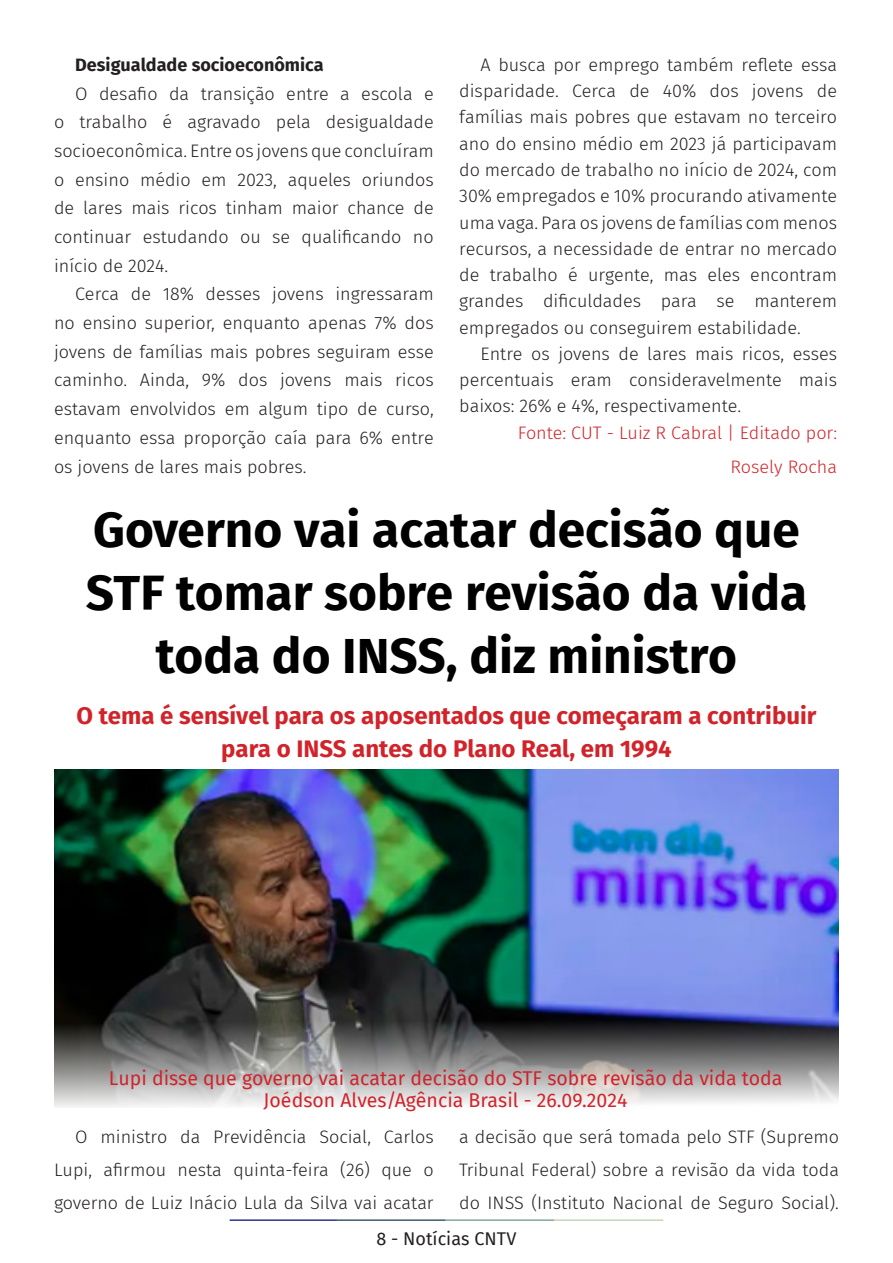
<style>
.page{position:relative;width:893px;height:1263px;background:#fff}
.page>*{position:absolute;margin:0;border:0;box-sizing:border-box;transform-origin:0 0}
.t1{font:700 49.5px/63px "Fira Sans";color:#000001;text-align:center}
.t2{font:700 24px/33px "Fira Sans";color:#d1232a;text-align:center}
.t3{font:19.5px "Fira Sans";color:#d1232a}
.t4{font:300 18px/28.7px "Fira Sans";color:#231f20;text-align:justify}
.t5{font:300 18px/33.8px "Fira Sans";color:#d1232a;text-align:right}
.t6{font:700 18px "Fira Sans";color:#231f20}
.t7{font:18px "Fira Sans";color:#231f20}
</style>
<div class="page">
<hr style="left:230px;top:1219px;width:107px;height:2px;background:#2f3088">
<hr style="left:337px;top:1219px;width:109px;height:2px;background:#3a5f6d">
<hr style="left:446px;top:1219px;width:109px;height:2px;background:#87a59a">
<hr style="left:555px;top:1219px;width:108px;height:2px;background:#c6d5b7">
<img style="left:54px;top:770px;width:785px;height:337px">
<p class="t6" style="left:75px;top:49px;width:250px">Desigualdade socioeconômica</p>
<p class="t4" style="left:54px;top:79px;width:381px;text-indent:21px">O desafio da transição entre a escola e o trabalho é agravado pela desigualdade socioeconômica. Entre os jovens que concluíram o ensino médio em 2023, aqueles oriundos de lares mais ricos tinham maior chance de continuar estudando ou se qualificando no início de 2024.</p>
<p class="t4" style="left:54px;top:280px;width:381px;text-indent:21px">Cerca de 18% desses jovens ingressaram no ensino superior, enquanto apenas 7% dos jovens de famílias mais pobres seguiram esse caminho. Ainda, 9% dos jovens mais ricos estavam envolvidos em algum tipo de curso, enquanto essa proporção caía para 6% entre os jovens de lares mais pobres.</p>
<p class="t4" style="left:459px;top:51px;width:379px;line-height:26.2px;text-indent:21px">A busca por emprego também reflete essa disparidade. Cerca de 40% dos jovens de famílias mais pobres que estavam no terceiro ano do ensino médio em 2023 já participavam do mercado de trabalho no início de 2024, com 30% empregados e 10% procurando ativamente uma vaga. Para os jovens de famílias com menos recursos, a necessidade de entrar no mercado de trabalho é urgente, mas eles encontram grandes dificuldades para se manterem empregados ou conseguirem estabilidade.</p>
<p class="t4" style="left:459px;top:340px;width:379px;line-height:26.2px;text-indent:21px">Entre os jovens de lares mais ricos, esses percentuais eram consideravelmente mais baixos: 26% e 4%, respectivamente.</p>
<p class="t5" style="left:518px;top:415px;width:321px">Fonte: CUT - Luiz R Cabral | Editado por:<br>Rosely Rocha</p>
<p class="t1" style="left:86px;top:495px;width:723px">Governo vai acatar decisão que<br>STF tomar sobre revisão da vida toda do INSS, diz ministro</p>
<p class="t2" style="left:77px;top:697px;width:741px">O tema é sensível para os aposentados que começaram a contribuir para o INSS antes do Plano Real, em 1994</p>
<p class="t3" style="left:109px;top:1063px;width:675px">Lupi disse que governo vai acatar decisão do STF sobre revisão da vida toda</p>
<p class="t3" style="left:264px;top:1086px;width:365px">Joédson Alves/Agência Brasil - 26.09.2024</p>
<p class="t4" style="left:54px;top:1120px;width:381px;line-height:33px;text-indent:21px">O ministro da Previdência Social, Carlos Lupi, afirmou nesta quinta-feira (26) que o governo de Luiz Inácio Lula da Silva vai acatar</p>
<p class="t4" style="left:459px;top:1120px;width:381px;line-height:33px">a decisão que será tomada pelo STF (Supremo Tribunal Federal) sobre a revisão da vida toda do INSS (Instituto Nacional de Seguro Social).</p>
<p class="t7" style="left:377px;top:1225px;width:141px">8 - Notícias CNTV</p>
</div>
